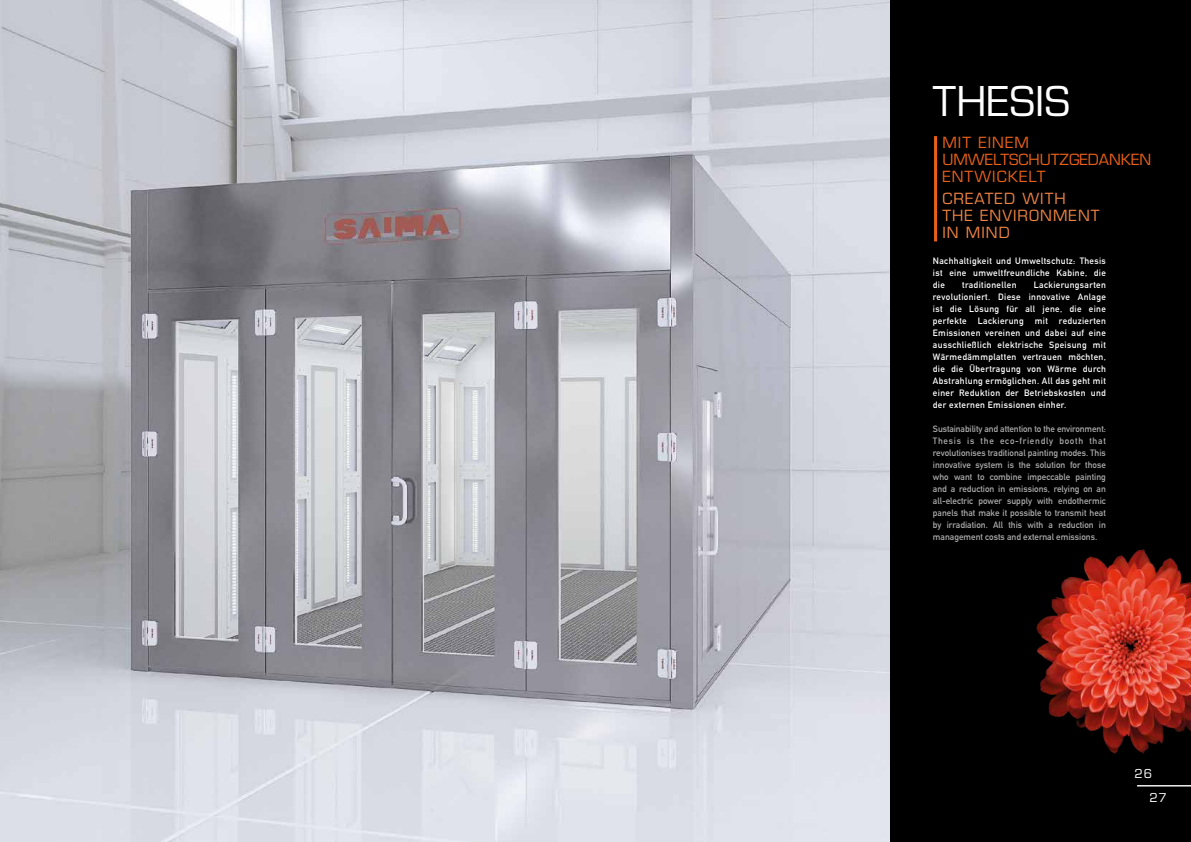
<style>
.page{position:relative;width:1191px;height:842px;background:#fff}
.page>*{position:absolute;margin:0;border:0;box-sizing:border-box;transform-origin:0 0}
.t1{font:40px "Eurostile";letter-spacing:.01em;color:#fff}
.t2{font:15px/17px "Eurostile";color:#ea6018}
.t3{font:15px/17px "Eurostile";letter-spacing:.07em;color:#ef8343}
.t4{font:12px/24.5px "Eurostile";color:#fff}
.t5{font:700 9px/12px "DIN Alternate";letter-spacing:.04em;color:#fff;text-align:justify}
.t6{font:700 9px/12px "DIN Alternate";color:#acacac;text-align:justify}
</style>
<div class="page">
<div style="left:889px;top:0;width:302px;height:842px;background:#000"></div>
<img style="left:0;top:0;width:889px;height:842px">
<img style="left:1031px;top:544px;width:160px;height:216px">
<hr style="left:934px;top:136px;width:3px;height:105px;background:#ea6018">
<hr style="left:1137px;top:785px;width:54px;height:1px;background:#fff">
<h1 class="t1" style="left:933px;top:77px;width:138px">THESIS</h1>
<h2 class="t2" style="left:942px;top:134px;width:210px">MIT EINEM<br>UMWELTSCHUTZGEDANKEN<br>ENTWICKELT</h2>
<h2 class="t3" style="left:942px;top:190px;width:159px">CREATED WITH<br>THE ENVIRONMENT<br>IN MIND</h2>
<p class="t5" style="left:933px;top:254px;width:174px">Nachhaltigkeit und Umweltschutz: Thesis ist eine umweltfreundliche Kabine, die die</p>
<p class="t5" style="left:933px;top:278px;width:174px;text-indent:101px">Lackierungsarten revolutioniert. Diese innovative Anlage ist die Lösung für all jene, die eine perfekte Lackierung mit reduzierten Emissionen vereinen und dabei auf eine ausschließlich elektrische Speisung mit Wärmedämmplatten vertrauen möchten, die die Übertragung von Wärme durch Abstrahlung ermöglichen. All das geht mit einer Reduktion der Betriebskosten und der externen Emissionen einher.</p>
<p class="t6" style="left:933px;top:422px;width:174px">Sustainability and attention to the environment:<br>Thesis is the eco-friendly booth that revolutionises traditional painting modes. This innovative system is the solution for those who want to combine impeccable painting and a reduction in emissions, relying on an all-electric power supply with endothermic panels that make it possible to transmit heat by irradiation. All this with a reduction in management costs and external emissions.</p>
<p class="t5" style="left:962px;top:278px;width:56px">traditionellen</p>
<h3 class="t4" style="left:1149px;top:761px;width:19px;text-indent:-15px">26<br>27</h3>
</div>
